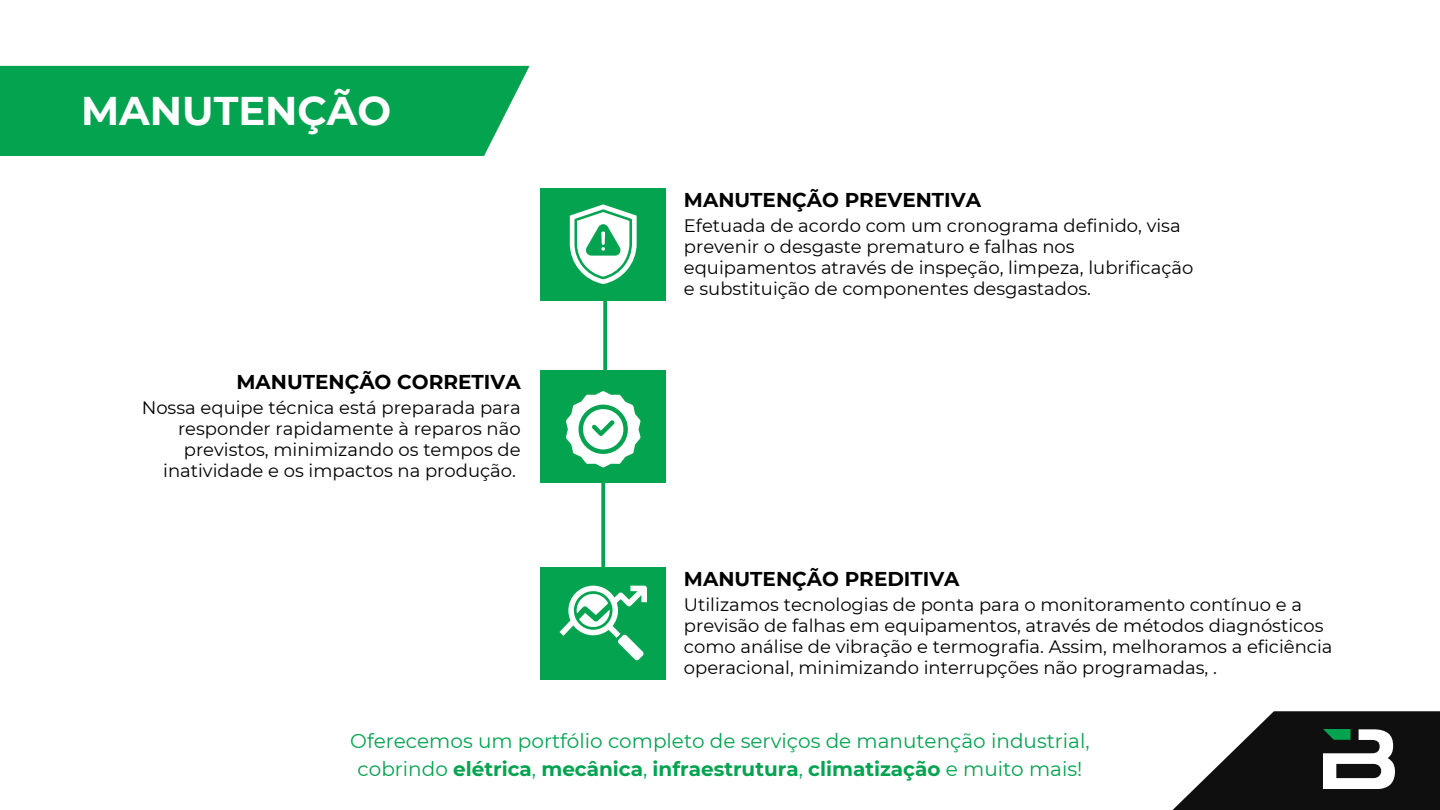
<style>
.page{position:relative;width:1440px;height:810px;background:#fff}
.page>*{position:absolute;margin:0;border:0;box-sizing:border-box;transform-origin:0 0}
.t1{font:700 40px "Montserrat";color:#fff}
.t2{font:20px/27.8px "Montserrat";color:#04a350;text-align:center}
.t3{font:700 20px "Montserrat";color:#000}
.t4{font:18px/21px "Montserrat";color:#000}
.s1{font-weight:700}
</style>
<div class="page">
<div style="left:0;top:66px;width:529px;height:90px;background:#04a350"></div>
<div style="left:540px;top:188px;width:126px;height:112px;background:#04a350"></div>
<div style="left:540px;top:370px;width:126px;height:112px;background:#04a350"></div>
<div style="left:540px;top:567px;width:126px;height:112px;background:#04a350"></div>
<svg style="left:603px;top:300px;width:4px;height:70px"></svg>
<svg style="left:601px;top:467px;width:4px;height:100px"></svg>
<svg style="left:570px;top:204px;width:67px;height:80px"></svg>
<svg style="left:566px;top:391px;width:75px;height:76px"></svg>
<svg style="left:559px;top:586px;width:88px;height:75px"></svg>
<svg style="left:1172px;top:712px;width:268px;height:98px"></svg>
<h2 class="t1" style="left:81px;top:86px;width:312px">MANUTENÇÃO</h2>
<h2 class="t3" style="left:236px;top:370px;width:286px">MANUTENÇÃO CORRETIVA</h2>
<p class="t4" style="left:142px;top:397px;width:380px;text-align:right">Nossa equipe técnica está preparada para responder rapidamente à reparos não previstos, minimizando os tempos de inatividade e os impactos na produção.</p>
<p class="t3" style="left:684px;top:187px;width:299px">MANUTENÇÃO PREVENTIVA</p>
<p class="t4" style="left:684px;top:215px;width:511px">Efetuada de acordo com um cronograma definido, visa prevenir o desgaste prematuro e falhas nos equipamentos através de inspeção, limpeza, lubrificação e substituição de componentes desgastados.</p>
<p class="t3" style="left:684px;top:566px;width:277px">MANUTENÇÃO PREDITIVA</p>
<p class="t4" style="left:684px;top:594px;width:650px">Utilizamos tecnologias de ponta para o monitoramento contínuo e a previsão de falhas em equipamentos, através de métodos diagnósticos como análise de vibração e termografia. Assim, melhoramos a eficiência operacional, minimizando interrupções não programadas, .</p>
<h1 class="t2" style="left:350px;top:727px;width:741px">Oferecemos um portfólio completo de serviços de manutenção industrial, cobrindo <span class="s1">elétrica</span>, <span class="s1">mecânica</span>, <span class="s1">infraestrutura</span>, <span class="s1">climatização</span> e muito mais!</h1>
</div>
